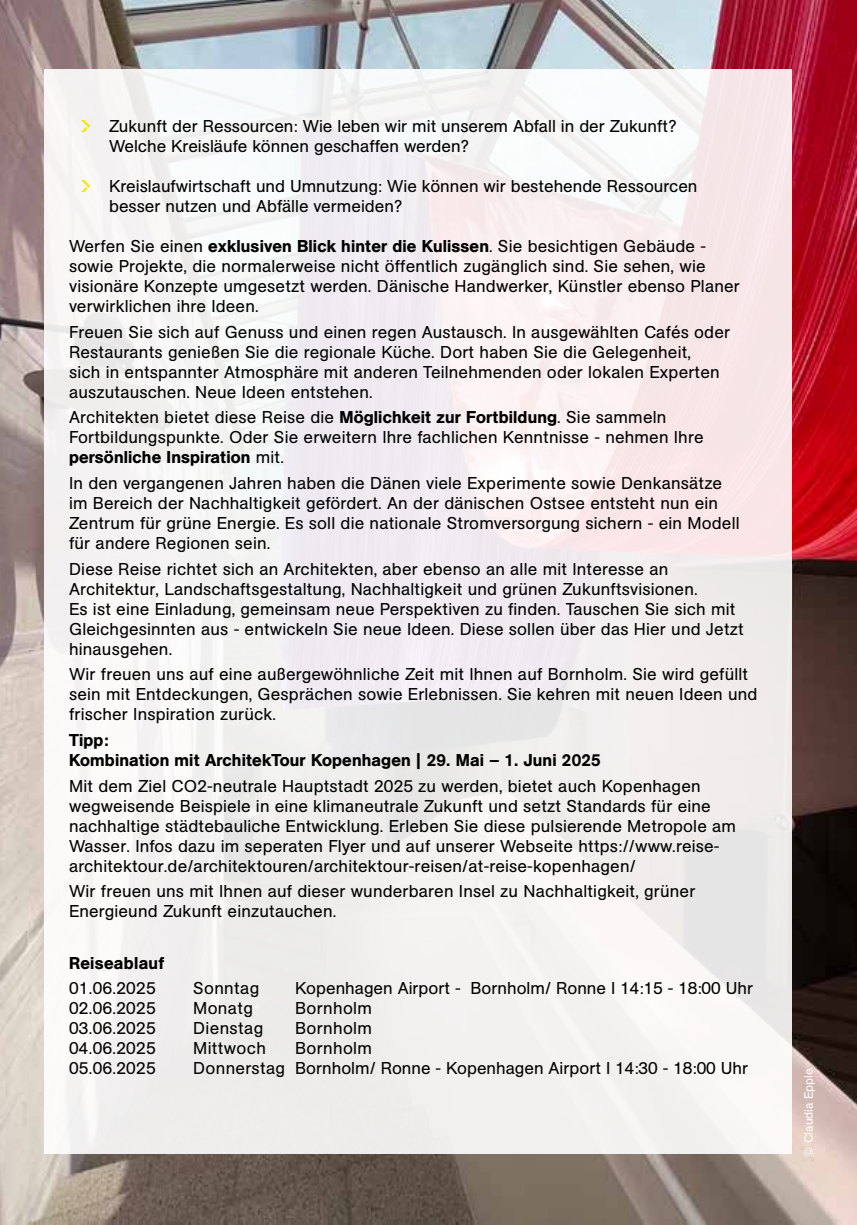
<style>
.page{position:relative;width:857px;height:1225px;background:#fff}
.page>*{position:absolute;margin:0;border:0;box-sizing:border-box;transform-origin:0 0}
.t1{font:17px/20px "AG Book Pro";letter-spacing:.01em;color:#000}
.t2{font:500 17px/20px "AG Book Pro";letter-spacing:.01em;color:#000}
.t3{font:12px "AG Book Pro";color:#fff}
.s1{font-weight:500}
</style>
<div class="page">
<img style="left:0;top:0;width:856px;height:1225px">
<div style="left:44px;top:69px;width:747px;height:1084px;background:linear-gradient(to bottom,#f7f0f3,#f1efef)"></div>
<svg style="left:81px;top:120px;width:9px;height:12px"></svg>
<svg style="left:81px;top:180px;width:9px;height:12px"></svg>
<p class="t1" style="left:109px;top:116px;width:568px">Zukunft der Ressourcen: Wie leben wir mit unserem Abfall in der Zukunft?<br>Welche Kreisläufe können geschaffen werden?</p>
<p class="t1" style="left:109px;top:176px;width:589px">Kreislaufwirtschaft und Umnutzung: Wie können wir bestehende Ressourcen besser nutzen und Abfälle vermeiden?</p>
<p class="t1" style="left:69px;top:236px;width:672px">Werfen Sie einen <span class="s1">exklusiven Blick hinter die Kulissen</span>. Sie besichtigen Gebäude - sowie Projekte, die normalerweise nicht öffentlich zugänglich sind. Sie sehen, wie visionäre Konzepte umgesetzt werden. Dänische Handwerker, Künstler ebenso Planer verwirklichen ihre Ideen.</p>
<p class="t1" style="left:69px;top:321px;width:662px">Freuen Sie sich auf Genuss und einen regen Austausch. In ausgewählten Cafés oder Restaurants genießen Sie die regionale Küche. Dort haben Sie die Gelegenheit,<br>sich in entspannter Atmosphäre mit anderen Teilnehmenden oder lokalen Experten auszutauschen. Neue Ideen entstehen.</p>
<p class="t1" style="left:69px;top:407px;width:635px">Architekten bietet diese Reise die <span class="s1">Möglichkeit zur Fortbildung</span>. Sie sammeln<br>Fortbildungspunkte. Oder Sie erweitern Ihre fachlichen Kenntnisse - nehmen Ihre <span class="s1">persönliche Inspiration</span> mit.</p>
<p class="t1" style="left:69px;top:473px;width:671px">In den vergangenen Jahren haben die Dänen viele Experimente sowie Denkansätze im Bereich der Nachhaltigkeit gefördert. An der dänischen Ostsee entsteht nun ein Zentrum für grüne Energie. Es soll die nationale Stromversorgung sichern - ein Modell für andere Regionen sein.</p>
<p class="t1" style="left:69px;top:558px;width:676px">Diese Reise richtet sich an Architekten, aber ebenso an alle mit Interesse an Architektur, Landschaftsgestaltung, Nachhaltigkeit und grünen Zukunftsvisionen.<br>Es ist eine Einladung, gemeinsam neue Perspektiven zu finden. Tauschen Sie sich mit Gleichgesinnten aus - entwickeln Sie neue Ideen. Diese sollen über das Hier und Jetzt hinausgehen.</p>
<p class="t1" style="left:69px;top:664px;width:689px">Wir freuen uns auf eine außergewöhnliche Zeit mit Ihnen auf Bornholm. Sie wird gefüllt sein mit Entdeckungen, Gesprächen sowie Erlebnissen. Sie kehren mit neuen Ideen und frischer Inspiration zurück.</p>
<p class="t2" style="left:69px;top:730px;width:533px">Tipp:<br>Kombination mit ArchitekTour Kopenhagen | 29. Mai – 1. Juni 2025</p>
<p class="t1" style="left:69px;top:775px;width:668px">Mit dem Ziel CO2-neutrale Hauptstadt 2025 zu werden, bietet auch Kopenhagen wegweisende Beispiele in eine klimaneutrale Zukunft und setzt Standards für eine nachhaltige städtebauliche Entwicklung. Erleben Sie diese pulsierende Metropole am Wasser. Infos dazu im seperaten Flyer und auf unserer Webseite https://www.reise&shy;architektour.de/architektouren/architektour-reisen/at-reise-kopenhagen/</p>
<p class="t1" style="left:69px;top:881px;width:627px">Wir freuen uns mit Ihnen auf dieser wunderbaren Insel zu Nachhaltigkeit, grüner<br>Energieund Zukunft einzutauchen.</p>
<p class="t2" style="left:69px;top:952px;width:97px">Reiseablauf</p>
<p class="t1" style="left:69px;top:978px;width:88px">01.06.2025</p>
<p class="t1" style="left:193px;top:978px;width:68px">Sonntag</p>
<p class="t1" style="left:295px;top:978px;width:459px">Kopenhagen Airport - Bornholm/ Ronne I 14:15 - 18:00 Uhr</p>
<p class="t1" style="left:69px;top:998px;width:88px">02.06.2025</p>
<p class="t1" style="left:193px;top:998px;width:61px">Monatg</p>
<p class="t1" style="left:295px;top:998px;width:78px">Bornholm</p>
<p class="t1" style="left:69px;top:1018px;width:88px">03.06.2025</p>
<p class="t1" style="left:193px;top:1018px;width:71px">Dienstag</p>
<p class="t1" style="left:295px;top:1018px;width:78px">Bornholm</p>
<p class="t1" style="left:69px;top:1038px;width:88px">04.06.2025</p>
<p class="t1" style="left:193px;top:1038px;width:74px">Mittwoch</p>
<p class="t1" style="left:295px;top:1038px;width:78px">Bornholm</p>
<p class="t1" style="left:69px;top:1058px;width:88px">05.06.2025</p>
<p class="t1" style="left:193px;top:1058px;width:556px">Donnerstag Bornholm/ Ronne - Kopenhagen Airport I 14:30 - 18:00 Uhr</p>
<p class="t3" style="left:800px;top:1156px;width:90px;rotate:-90deg">© Claudia Epple</p>
</div>
